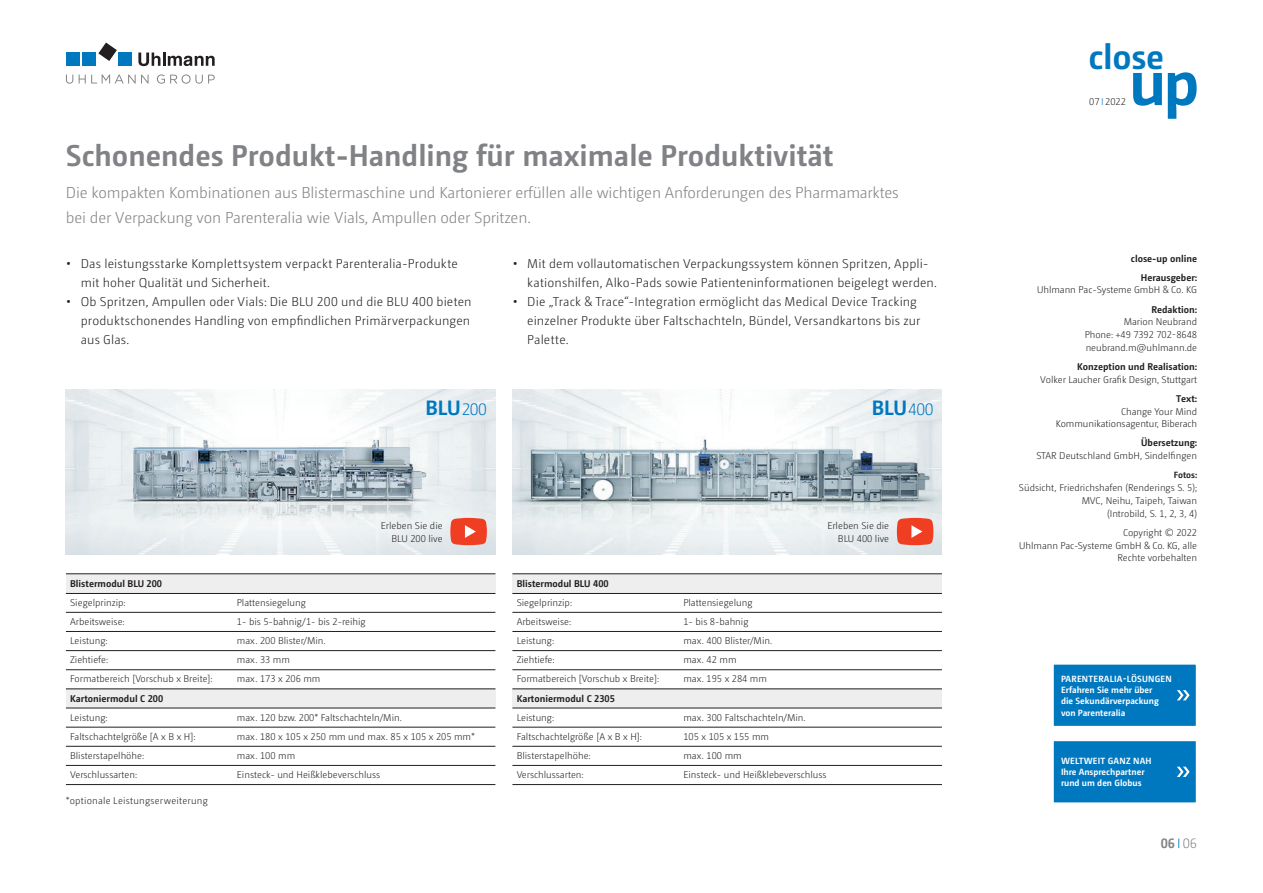
<style>
.page{position:relative;width:1263px;height:893px;background:#fff}
.page>*{position:absolute;margin:0;border:0;box-sizing:border-box;transform-origin:0 0}
.t1{font:700 64.8px "Camingo Dos Pro";color:#0078c0}
.t2{font:700 34.95px "Camingo Dos Pro";letter-spacing:-.01em;color:#0078c0}
.t3{font:700 30px "Camingo Dos Pro";color:#808285}
.t4{font:700 20.7px "Camingo Dos Pro";letter-spacing:-.01em;color:#0078c0}
.t5{font:300 15.75px/25.5px "Camingo Dos Pro";letter-spacing:-.01em;color:#808285}
.t6{font:700 13.5px "Camingo Dos Pro";color:#808285}
.t7{font:300 12.75px/19.2px "Camingo Dos Pro";letter-spacing:.015em;color:#231f20}
.t8{font:300 9.75px/12.8px "Camingo Dos Pro";color:#231f20;text-align:right}
.t9{font:700 9.75px/19.2px "Camingo Dos Pro";color:#231f20;text-align:right}
.t10{font:300 9.75px "Camingo Dos Pro";letter-spacing:.02em;color:#231f20}
.t11{font:700 9px/11.2px "Camingo Dos Pro";color:#fff}
.t12{font:700 9px "Camingo Dos Pro";color:#231f20}
.s1{font-weight:700}
.s2{font-weight:300;font-size:16.5px}
.s3{color:#0078c0}
.s4{font-weight:300;color:#0078c0}
.s5{font-weight:300}
</style>
<div class="page">
<div style="left:66px;top:574px;width:429px;height:19px;background:#eeeeef"></div>
<div style="left:512px;top:574px;width:430px;height:19px;background:#eeeeef"></div>
<div style="left:66px;top:689px;width:429px;height:19px;background:#eeeeef"></div>
<div style="left:512px;top:689px;width:430px;height:19px;background:#eeeeef"></div>
<div style="left:1052px;top:740px;width:145px;height:64px;background:#0078c0;border:1px solid #fff"></div>
<svg style="left:1177px;top:767px;width:12px;height:10px"></svg>
<div style="left:1052px;top:663px;width:145px;height:64px;background:#0078c0;border:1px solid #fff"></div>
<svg style="left:1177px;top:690px;width:12px;height:10px"></svg>
<hr style="left:66px;top:612px;width:429px;height:1px;background:#231f20">
<hr style="left:512px;top:612px;width:430px;height:1px;background:#231f20">
<hr style="left:66px;top:631px;width:429px;height:1px;background:#231f20">
<hr style="left:512px;top:631px;width:430px;height:1px;background:#231f20">
<hr style="left:66px;top:650px;width:429px;height:1px;background:#231f20">
<hr style="left:512px;top:650px;width:430px;height:1px;background:#231f20">
<hr style="left:66px;top:669px;width:429px;height:1px;background:#231f20">
<hr style="left:512px;top:669px;width:430px;height:1px;background:#231f20">
<hr style="left:66px;top:689px;width:429px;height:1px;background:#231f20">
<hr style="left:512px;top:689px;width:430px;height:1px;background:#231f20">
<hr style="left:66px;top:708px;width:429px;height:1px;background:#231f20">
<hr style="left:512px;top:708px;width:430px;height:1px;background:#231f20">
<hr style="left:66px;top:727px;width:429px;height:1px;background:#231f20">
<hr style="left:512px;top:727px;width:430px;height:1px;background:#231f20">
<hr style="left:66px;top:746px;width:429px;height:1px;background:#231f20">
<hr style="left:512px;top:746px;width:430px;height:1px;background:#231f20">
<hr style="left:66px;top:765px;width:429px;height:1px;background:#231f20">
<hr style="left:512px;top:765px;width:430px;height:1px;background:#231f20">
<hr style="left:66px;top:784px;width:429px;height:1px;background:#231f20">
<hr style="left:512px;top:784px;width:430px;height:1px;background:#231f20">
<hr style="left:66px;top:593px;width:429px;height:1px;background:#231f20">
<hr style="left:512px;top:593px;width:430px;height:1px;background:#231f20">
<hr style="left:66px;top:573px;width:429px;height:1px;background:#231f20">
<hr style="left:512px;top:573px;width:430px;height:1px;background:#231f20">
<img style="left:118px;top:430px;width:317px;height:117px">
<img style="left:512px;top:432px;width:430px;height:118px">
<svg style="left:450px;top:518px;width:37px;height:27px"></svg>
<svg style="left:897px;top:518px;width:36px;height:27px"></svg>
<svg style="left:98px;top:43px;width:19px;height:18px"></svg>
<div style="left:66px;top:52px;width:13px;height:14px;background:#0078c0"></div>
<div style="left:82px;top:52px;width:14px;height:14px;background:#0078c0"></div>
<div style="left:119px;top:52px;width:13px;height:14px;background:#0078c0"></div>
<svg style="left:138px;top:53px;width:77px;height:13px"></svg>
<svg style="left:66px;top:74px;width:149px;height:10px"></svg>
<h3 class="t3" style="left:66px;top:137px;width:769px">Schonendes Produkt-Handling für maximale Produktivität</h3>
<h3 class="t5" style="left:66px;top:180px;width:834px">Die kompakten Kombinationen aus Blistermaschine und Kartonierer erfüllen alle wichtigen Anforderungen des Pharmamarktes bei der Verpackung von Parenteralia wie Vials, Ampullen oder Spritzen.</h3>
<h3 class="t7" style="left:81px;top:254px;width:379px;text-indent:-15px"><span class="s1">•</span> Das leistungsstarke Komplettsystem verpackt Parenteralia-Produkte mit hoher Qualität und Sicherheit.</h3>
<h3 class="t7" style="left:81px;top:292px;width:392px;text-align:justify;text-indent:-15px"><span class="s1">•</span> Ob Spritzen, Ampullen oder Vials: Die BLU 200 und die BLU 400 bieten produktschonendes Handling von empfindlichen Primärverpackungen aus Glas.</h3>
<h3 class="t7" style="left:527px;top:254px;width:411px;text-indent:-15px"><span class="s1">•</span> Mit dem vollautomatischen Verpackungssystem können Spritzen, Appli&shy;kationshilfen, Alko-Pads sowie Patienteninformationen beigelegt werden.</h3>
<h3 class="t7" style="left:527px;top:292px;width:395px;text-indent:-15px"><span class="s1">•</span> Die „Track &amp; Trace“-Integration ermöglicht das Medical Device Tracking einzelner Produkte über Faltschachteln, Bündel, Versandkartons bis zur<br>Palette.</h3>
<h3 class="t4" style="left:425px;top:395px;width:63px">BLU<span class="s2">200</span></h3>
<h3 class="t4" style="left:872px;top:395px;width:63px">BLU<span class="s2">400</span></h3>
<p class="t8" style="left:381px;top:519px;width:63px">Erleben Sie die<br>BLU 200 live</p>
<p class="t8" style="left:827px;top:519px;width:63px">Erleben Sie die<br>BLU 400 live</p>
<p class="t9" style="left:70px;top:574px;width:93px">Blistermodul BLU 200</p>
<p class="t8" style="left:70px;top:596px;width:57px">Siegelprinzip:</p>
<p class="t8" style="left:237px;top:596px;width:71px">Plattensiegelung</p>
<p class="t8" style="left:70px;top:615px;width:56px">Arbeitsweise:</p>
<p class="t8" style="left:237px;top:615px;width:130px">1- bis 5-bahnig/1- bis 2-reihig</p>
<p class="t8" style="left:70px;top:634px;width:39px">Leistung:</p>
<p class="t8" style="left:237px;top:634px;width:90px">max. 200 Blister/Min.</p>
<p class="t8" style="left:70px;top:654px;width:39px">Ziehtiefe:</p>
<p class="t8" style="left:237px;top:654px;width:55px">max. 33 mm</p>
<p class="t8" style="left:70px;top:673px;width:144px">Formatbereich [Vorschub x Breite]:</p>
<p class="t8" style="left:237px;top:673px;width:85px">max. 173 x 206 mm</p>
<p class="t9" style="left:70px;top:688px;width:95px">Kartoniermodul C 200</p>
<p class="t8" style="left:70px;top:711px;width:39px">Leistung:</p>
<p class="t8" style="left:237px;top:711px;width:167px">max. 120 bzw. 200* Faltschachteln/Min.</p>
<p class="t8" style="left:70px;top:730px;width:127px">Faltschachtelgröße [A x B x H]:</p>
<p class="t8" style="left:237px;top:730px;width:240px">max. 180 x 105 x 250 mm und max. 85 x 105 x 205 mm*</p>
<p class="t8" style="left:70px;top:749px;width:75px">Blisterstapelhöhe:</p>
<p class="t8" style="left:237px;top:749px;width:60px">max. 100 mm</p>
<p class="t8" style="left:70px;top:768px;width:68px">Verschlussarten:</p>
<p class="t8" style="left:237px;top:768px;width:145px">Einsteck- und Heißklebeverschluss</p>
<p class="t10" style="left:66px;top:795px;width:143px">*optionale Leistungserweiterung</p>
<p class="t9" style="left:517px;top:574px;width:93px">Blistermodul BLU 400</p>
<p class="t8" style="left:517px;top:596px;width:57px">Siegelprinzip:</p>
<p class="t8" style="left:683px;top:596px;width:71px">Plattensiegelung</p>
<p class="t8" style="left:517px;top:615px;width:56px">Arbeitsweise:</p>
<p class="t8" style="left:683px;top:615px;width:67px">1- bis 8-bahnig</p>
<p class="t8" style="left:517px;top:634px;width:39px">Leistung:</p>
<p class="t8" style="left:683px;top:634px;width:90px">max. 400 Blister/Min.</p>
<p class="t8" style="left:517px;top:654px;width:39px">Ziehtiefe:</p>
<p class="t8" style="left:683px;top:654px;width:55px">max. 42 mm</p>
<p class="t8" style="left:517px;top:673px;width:144px">Formatbereich [Vorschub x Breite]:</p>
<p class="t8" style="left:683px;top:673px;width:85px">max. 195 x 284 mm</p>
<p class="t9" style="left:517px;top:688px;width:100px">Kartoniermodul C 2305</p>
<p class="t8" style="left:517px;top:711px;width:39px">Leistung:</p>
<p class="t8" style="left:683px;top:711px;width:124px">max. 300 Faltschachteln/Min.</p>
<p class="t8" style="left:517px;top:730px;width:127px">Faltschachtelgröße [A x B x H]:</p>
<p class="t8" style="left:683px;top:730px;width:87px">105 x 105 x 155 mm</p>
<p class="t8" style="left:517px;top:749px;width:75px">Blisterstapelhöhe:</p>
<p class="t8" style="left:683px;top:749px;width:60px">max. 100 mm</p>
<p class="t8" style="left:517px;top:768px;width:68px">Verschlussarten:</p>
<p class="t8" style="left:683px;top:768px;width:145px">Einsteck- und Heißklebeverschluss</p>
<h2 class="t2" style="left:1089px;top:35px;width:77px">close</h2>
<p class="t8" style="left:1089px;top:95px;width:38px">07 <span class="s3">I</span> 2022</p>
<h1 class="t1" style="left:1129px;top:43px;width:72px">up</h1>
<p class="t9" style="left:1131px;top:248px;width:68px">close-up online<br>Herausgeber:</p>
<p class="t8" style="left:1037px;top:284px;width:161px">Uhlmann Pac-Systeme GmbH &amp; Co. KG</p>
<p class="t9" style="left:1151px;top:299px;width:47px">Redaktion:</p>
<p class="t8" style="left:1085px;top:316px;width:114px;text-align:justify;text-indent:39px">Marion Neubrand Phone: +49 7392 702-8648 neubrand.m@uhlmann.de</p>
<p class="t9" style="left:1077px;top:357px;width:121px">Konzeption und Realisation:</p>
<p class="t8" style="left:1040px;top:373px;width:158px">Volker Laucher Grafik Design, Stuttgart</p>
<p class="t9" style="left:1176px;top:389px;width:22px">Text:</p>
<p class="t8" style="left:1056px;top:405px;width:143px">Change Your Mind<br>Kommunikationsagentur, Biberach</p>
<p class="t9" style="left:1141px;top:433px;width:57px">Übersetzung:</p>
<p class="t8" style="left:1036px;top:449px;width:162px">STAR Deutschland GmbH, Sindelfingen</p>
<p class="t12" style="left:1174px;top:470px;width:25px">Fotos:</p>
<p class="t8" style="left:1019px;top:481px;width:180px">Südsicht, Friedrichshafen (Renderings S. 5);<br>MVC, Neihu, Taipeh, Taiwan<br>(Introbild, S. 1, 2, 3, 4)</p>
<p class="t8" style="left:1019px;top:526px;width:179px">Copyright © 2022<br>Uhlmann Pac-Systeme GmbH &amp; Co. KG, alle<br>Rechte vorbehalten</p>
<p class="t11" style="left:1061px;top:673px;width:112px">PARENTERALIA-LÖSUNGEN<br>Erfahren Sie mehr über<br>die Sekundärverpackung von Parenteralia</p>
<p class="t11" style="left:1061px;top:755px;width:92px">WELTWEIT GANZ NAH<br>Ihre Ansprechpartner rund um den Globus</p>
<h3 class="t6" style="left:1161px;top:835px;width:38px">06<span class="s4">I</span><span class="s5">06</span></h3>
</div>
